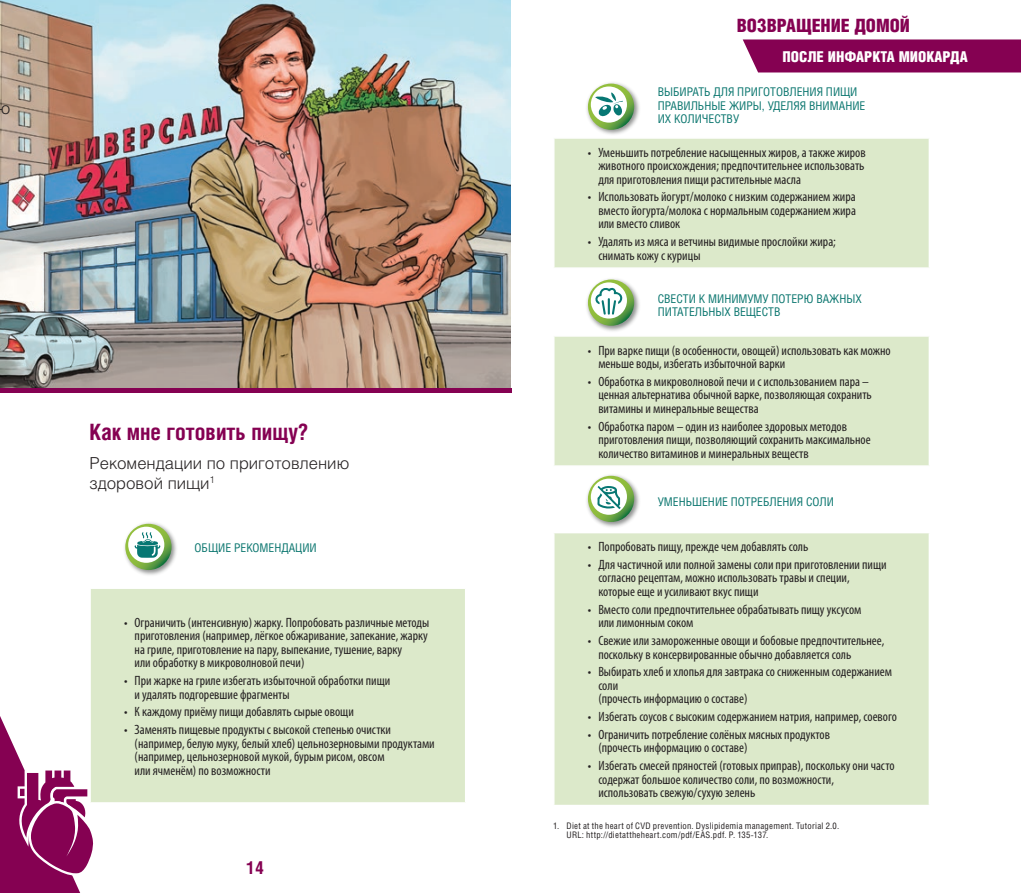
<style>
.page{position:relative;width:1021px;height:893px;background:#fff}
.page>*{position:absolute;margin:0;border:0;box-sizing:border-box;transform-origin:0 0}
.t1{font:700 22.5px "Helios Cond C";color:#850152}
.t2{font:900 18.45px "Helios Cond";color:#850152}
.t3{font:700 18px "Helios Cond C";color:#850152}
.t4{font:16.5px/19.8px "Helios Light C";color:#231f20}
.t5{font:900 15px "Helios Cond";color:#fff}
.t6{font:condensed 13.5px/13.5px "Myriad Pro";color:#231f20}
.t7{font:12px/13.5px "Helios Cond C";color:#09756e}
.t8{font:9px/9px "Helios Cond C";letter-spacing:.03em;color:#231f20}
</style>
<div class="page">
<img style="left:0;top:0;width:510px;height:388px">
<div style="left:0;top:388px;width:511px;height:5px;background:#850152"></div>
<div style="left:90px;top:588px;width:375px;height:215px;background:#dce9ca"></div>
<hr style="left:89px;top:587px;width:377px;height:2px;background:#fff">
<hr style="left:89px;top:589px;width:2px;height:213px;background:#fff">
<hr style="left:89px;top:802px;width:377px;height:2px;background:#fff">
<div style="left:554px;top:139px;width:374px;height:666px;background:#dce9ca"></div>
<svg style="left:554px;top:269px;width:374px;height:263px;fill:#dce9ca"></svg>
<hr style="left:553px;top:267px;width:377px;height:2px;background:#fff">
<hr style="left:553px;top:335px;width:377px;height:2px;background:#fff">
<hr style="left:553px;top:465px;width:377px;height:2px;background:#fff">
<hr style="left:553px;top:532px;width:377px;height:1px;background:#fff">
<img style="left:124px;top:522px;width:53px;height:53px">
<svg style="left:125px;top:524px;width:46px;height:46px"></svg>
<div style="left:128px;top:527px;width:36px;height:36px;background:#fff;border-radius:50%"></div>
<svg style="left:134px;top:532px;width:26px;height:26px"></svg>
<img style="left:586px;top:82px;width:54px;height:53px">
<svg style="left:588px;top:84px;width:46px;height:46px"></svg>
<div style="left:591px;top:86px;width:36px;height:37px;background:#fff;border-radius:50%"></div>
<svg style="left:595px;top:92px;width:28px;height:24px"></svg>
<img style="left:584px;top:275px;width:58px;height:59px">
<svg style="left:588px;top:280px;width:46px;height:46px"></svg>
<svg style="left:591px;top:282px;width:36px;height:37px"></svg>
<svg style="left:594px;top:287px;width:28px;height:28px"></svg>
<img style="left:584px;top:471px;width:58px;height:59px">
<svg style="left:588px;top:476px;width:46px;height:46px"></svg>
<div style="left:591px;top:479px;width:36px;height:36px;background:#fff;border-radius:50%"></div>
<svg style="left:597px;top:486px;width:23px;height:23px"></svg>
<div style="left:742px;top:39px;width:278px;height:33px;background:#850152"></div>
<svg style="left:0;top:716px;width:96px;height:177px"></svg>
<p class="t4" style="left:-2px;top:98px;width:14px">ю</p>
<h1 class="t1" style="left:89px;top:419px;width:220px">Как мне готовить пищу?</h1>
<p class="t4" style="left:89px;top:453px;width:261px">Рекомендации по приготовлению здоровой пищи<sup>1</sup></p>
<p class="t7" style="left:195px;top:540px;width:124px">ОБЩИЕ РЕКОМЕНДАЦИИ</p>
<p class="t6" style="left:135px;top:615px;width:296px;text-indent:-11px">• Ограничить (интенсивную) жарку. Попробовать различные методы приготовления (например, лёгкое обжаривание, запекание, жарку на гриле, приготовление на пару, выпекание, тушение, варку<br>или обработку в микроволновой печи)</p>
<p class="t6" style="left:135px;top:674px;width:257px;text-indent:-11px">• При жарке на гриле избегать избыточной обработки пищи и удалять подгоревшие фрагменты</p>
<p class="t6" style="left:124px;top:705px;width:231px">• К каждому приёму пищи добавлять сырые овощи</p>
<p class="t6" style="left:135px;top:723px;width:302px;text-indent:-11px">• Заменять пищевые продукты с высокой степенью очистки (например, белую муку, белый хлеб) цельнозерновыми продуктами (например, цельнозерновой мукой, бурым рисом, овсом<br>или ячменём) по возможности</p>
<h3 class="t3" style="left:246px;top:857px;width:19px">14</h3>
<h2 class="t2" style="left:736px;top:15px;width:175px">ВОЗВРАЩЕНИЕ ДОМОЙ</h2>
<p class="t5" style="left:782px;top:48px;width:187px">ПОСЛЕ ИНФАРКТА МИОКАРДА</p>
<p class="t7" style="left:657px;top:85px;width:209px">ВЫБИРАТЬ ДЛЯ ПРИГОТОВЛЕНИЯ ПИЩИ<br>ПРАВИЛЬНЫЕ ЖИРЫ, УДЕЛЯЯ ВНИМАНИЕ<br>ИХ КОЛИЧЕСТВУ</p>
<p class="t6" style="left:598px;top:145px;width:269px;text-align:justify;text-indent:-11px">• Уменьшить потребление насыщенных жиров, а также жиров животного происхождения; предпочтительнее использовать для приготовления пищи растительные масла</p>
<p class="t6" style="left:598px;top:190px;width:259px;text-align:justify;text-indent:-11px">• Использовать йогурт/молоко с низким содержанием жира вместо йогурта/молока с нормальным содержанием жира или вместо сливок</p>
<p class="t6" style="left:598px;top:235px;width:239px;text-indent:-11px">• Удалять из мяса и ветчины видимые прослойки жира; снимать кожу с курицы</p>
<p class="t7" style="left:657px;top:291px;width:205px">СВЕСТИ К МИНИМУМУ ПОТЕРЮ ВАЖНЫХ<br>ПИТАТЕЛЬНЫХ ВЕЩЕСТВ</p>
<p class="t6" style="left:598px;top:343px;width:294px;text-indent:-11px">• При варке пищи (в особенности, овощей) использовать как можно меньше воды, избегать избыточной варки</p>
<p class="t6" style="left:598px;top:374px;width:275px;text-indent:-11px">• Обработка в микроволновой печи и с использованием пара – ценная альтернатива обычной варке, позволяющая сохранить витамины и минеральные вещества</p>
<p class="t6" style="left:598px;top:419px;width:274px;text-indent:-11px">• Обработка паром – один из наиболее здоровых методов приготовления пищи, позволяющий сохранить максимальное количество витаминов и минеральных веществ</p>
<p class="t7" style="left:657px;top:494px;width:178px">УМЕНЬШЕНИЕ ПОТРЕБЛЕНИЯ СОЛИ</p>
<p class="t6" style="left:588px;top:540px;width:222px">• Попробовать пищу, прежде чем добавлять соль</p>
<p class="t6" style="left:598px;top:558px;width:290px;text-indent:-11px">• Для частичной или полной замены соли при приготовлении пищи согласно рецептам, можно использовать травы и специи, которые еще и усиливают вкус пищи</p>
<p class="t6" style="left:598px;top:602px;width:265px;text-indent:-11px">• Вместо соли предпочтительнее обрабатывать пищу уксусом или лимонным соком</p>
<p class="t6" style="left:598px;top:634px;width:287px;text-indent:-11px">• Свежие или замороженные овощи и бобовые предпочтительнее, поскольку в консервированные обычно добавляется соль</p>
<p class="t6" style="left:598px;top:665px;width:295px;text-indent:-11px">• Выбирать хлеб и хлопья для завтрака со сниженным содержанием соли<br>(прочесть информацию о составе)</p>
<p class="t6" style="left:588px;top:710px;width:310px">• Избегать соусов с высоким содержанием натрия, например, соевого</p>
<p class="t6" style="left:598px;top:727px;width:233px;text-indent:-11px">• Ограничить потребление солёных мясных продуктов (прочесть информацию о составе)</p>
<p class="t6" style="left:598px;top:759px;width:298px;text-indent:-11px">• Избегать смесей пряностей (готовых приправ), поскольку они часто содержат большое количество соли, по возможности, использовать свежую/сухую зелень</p>
<p class="t8" style="left:566px;top:821px;width:274px;text-indent:-14px">1. Diet at the heart of CVD prevention. Dyslipidemia management. Tutorial 2.0.<br>URL: http://dietattheheart.com/pdf/EAS.pdf. P. 135-137.</p>
</div>
